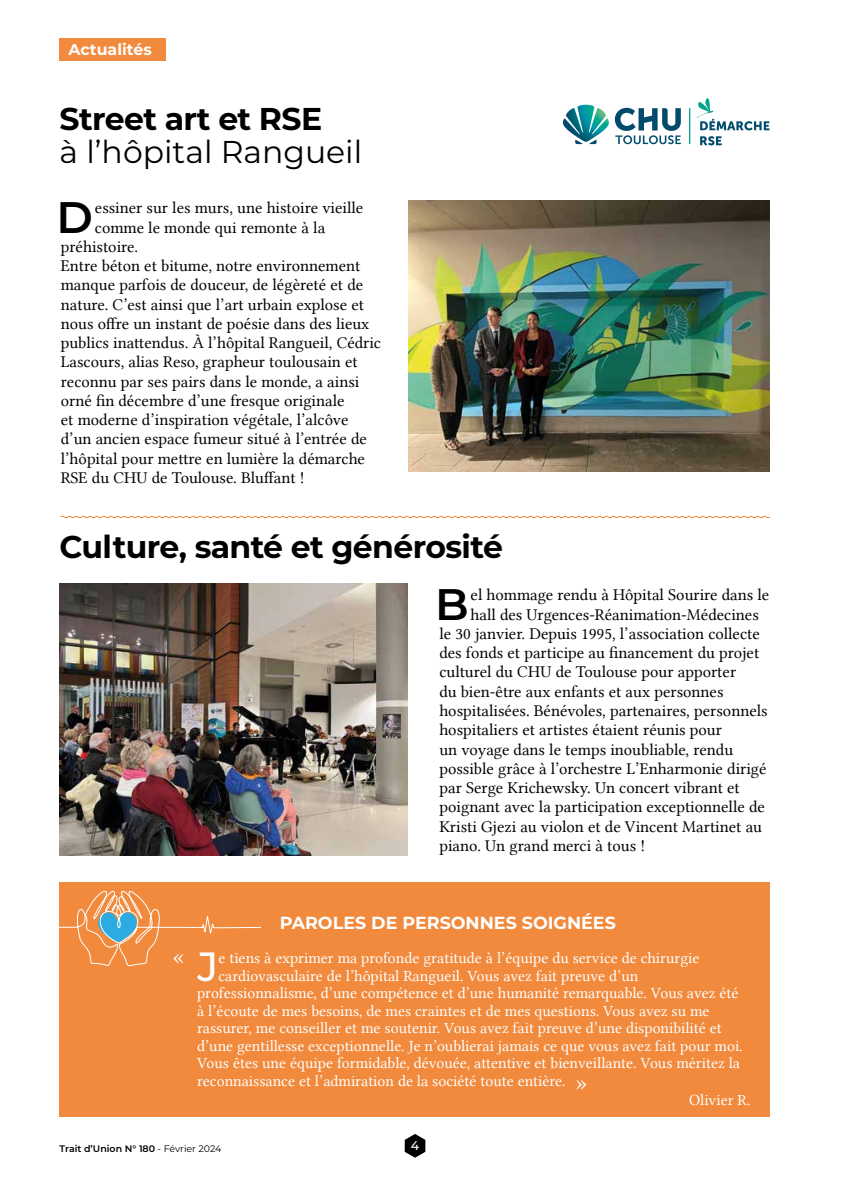
<style>
.page{position:relative;width:844px;height:1191px;background:#fff}
.page>*{position:absolute;margin:0;border:0;box-sizing:border-box;transform-origin:0 0}
.t1{font:600 44.1px "Montserrat";color:#000}
.t2{font:500 40.77px "Montserrat";color:#fff}
.t3{font:700 31.5px "Montserrat";letter-spacing:-.02em;color:#000}
.t4{font:31.5px "Montserrat";color:#000}
.t5{font:24.5px "Lin Libertine";color:#fff}
.t6{font:700 17.5px "Montserrat";color:#fff}
.t7{font:16.62px "Lin Libertine";color:#000}
.t8{font:15.75px "Lin Libertine";color:#fff}
.t9{font:700 15.75px "Montserrat";color:#fff}
.t10{font:500 12.6px "Montserrat";color:#fff}
.t11{font:600 9.45px "Montserrat";color:#000}
.s1{font-weight:400}
</style>
<div class="page">
<svg style="left:404px;top:1134px;width:21px;height:23px"></svg>
<div style="left:59px;top:882px;width:710px;height:234px;background:#f18a3d"></div>
<svg style="left:59px;top:890px;width:201px;height:77px"></svg>
<img style="left:409px;top:201px;width:360px;height:270px">
<img style="left:60px;top:584px;width:347px;height:271px">
<div style="left:60px;top:38px;width:106px;height:22px;background:#f18a3d"></div>
<hr style="left:688px;top:108px;width:2px;height:36px;background:#00a590">
<svg style="left:700px;top:136px;width:21px;height:9px"></svg>
<svg style="left:614px;top:108px;width:66px;height:36px"></svg>
<svg style="left:563px;top:105px;width:45px;height:39px"></svg>
<svg style="left:696px;top:98px;width:73px;height:32px"></svg>
<svg style="left:60px;top:515px;width:710px;height:3px"></svg>
<p class="t9" style="left:68px;top:38px;width:85px">Actualités</p>
<h3 class="t3" style="left:60px;top:96px;width:264px">Street art et RSE</h3>
<h3 class="t4" style="left:60px;top:130px;width:304px">à l’hôpital Rangueil</h3>
<h1 class="t1" style="left:57px;top:186px;width:38px">D</h1>
<p class="t7" style="left:95px;top:198px;width:270px">essiner sur les murs, une histoire vieille</p>
<p class="t7" style="left:95px;top:218px;width:232px">comme le monde qui remonte à la</p>
<p class="t7" style="left:61px;top:237px;width:79px">préhistoire.</p>
<p class="t7" style="left:61px;top:256px;width:301px">Entre béton et bitume, notre environnement</p>
<p class="t7" style="left:61px;top:275px;width:304px">manque parfois de douceur, de légèreté et de</p>
<p class="t7" style="left:61px;top:295px;width:304px">nature. C’est ainsi que l’art urbain explose et</p>
<p class="t7" style="left:61px;top:314px;width:310px">nous offre un instant de poésie dans des lieux</p>
<p class="t7" style="left:61px;top:333px;width:321px">publics inattendus. À l’hôpital Rangueil, Cédric</p>
<p class="t7" style="left:61px;top:352px;width:298px">Lascours, alias Reso, grapheur toulousain et</p>
<p class="t7" style="left:61px;top:372px;width:300px">reconnu par ses pairs dans le monde, a ainsi</p>
<p class="t7" style="left:61px;top:391px;width:285px">orné fin décembre d’une fresque originale</p>
<p class="t7" style="left:61px;top:410px;width:289px">et moderne d’inspiration végétale, l’alcôve</p>
<p class="t7" style="left:61px;top:429px;width:307px">d’un ancien espace fumeur situé à l’entrée de</p>
<p class="t7" style="left:61px;top:449px;width:306px">l’hôpital pour mettre en lumière la démarche</p>
<p class="t7" style="left:61px;top:468px;width:245px">RSE du CHU de Toulouse. Bluffant !</p>
<h3 class="t3" style="left:60px;top:524px;width:444px">Culture, santé et générosité</h3>
<h1 class="t1" style="left:435px;top:573px;width:35px">B</h1>
<p class="t7" style="left:470px;top:585px;width:300px">el hommage rendu à Hôpital Sourire dans le</p>
<p class="t7" style="left:470px;top:605px;width:290px">hall des Urgences-Réanimation-Médecines</p>
<p class="t7" style="left:439px;top:624px;width:322px">le 30 janvier. Depuis 1995, l’association collecte</p>
<p class="t7" style="left:439px;top:643px;width:321px">des fonds et participe au financement du projet</p>
<p class="t7" style="left:439px;top:662px;width:298px">culturel du CHU de Toulouse pour apporter</p>
<p class="t7" style="left:439px;top:682px;width:285px">du bien-être aux enfants et aux personnes</p>
<p class="t7" style="left:439px;top:701px;width:330px">hospitalisées. Bénévoles, partenaires, personnels</p>
<p class="t7" style="left:439px;top:720px;width:284px">hospitaliers et artistes étaient réunis pour</p>
<p class="t7" style="left:439px;top:739px;width:295px">un voyage dans le temps inoubliable, rendu</p>
<p class="t7" style="left:439px;top:759px;width:328px">possible grâce à l’orchestre L’Enharmonie dirigé</p>
<p class="t7" style="left:439px;top:778px;width:302px">par Serge Krichewsky. Un concert vibrant et</p>
<p class="t7" style="left:439px;top:797px;width:327px">poignant avec la participation exceptionnelle de</p>
<p class="t7" style="left:439px;top:816px;width:324px">Kristi Gjezi au violon et de Vincent Martinet au</p>
<p class="t7" style="left:439px;top:836px;width:207px">piano. Un grand merci à tous !</p>
<h3 class="t5" style="left:172px;top:941px;width:15px">«</h3>
<p class="t6" style="left:279px;top:910px;width:337px">PAROLES DE PERSONNES SOIGNÉES</p>
<h2 class="t2" style="left:197px;top:937px;width:22px">J</h2>
<p class="t8" style="left:218px;top:949px;width:482px">e tiens à exprimer ma profonde gratitude à l’équipe du service de chirurgie</p>
<p class="t8" style="left:218px;top:966px;width:421px">cardiovasculaire de l’hôpital Rangueil. Vous avez fait preuve d’un</p>
<p class="t8" style="left:197px;top:984px;width:542px">professionnalisme, d’une compétence et d’une humanité remarquable. Vous avez été</p>
<p class="t8" style="left:197px;top:1001px;width:514px">à l’écoute de mes besoins, de mes craintes et de mes questions. Vous avez su me</p>
<p class="t8" style="left:197px;top:1019px;width:526px">rassurer, me conseiller et me soutenir. Vous avez fait preuve d’une disponibilité et</p>
<p class="t8" style="left:197px;top:1036px;width:547px">d’une gentillesse exceptionnelle. Je n’oublierai jamais ce que vous avez fait pour moi.</p>
<p class="t8" style="left:197px;top:1054px;width:544px">Vous êtes une équipe formidable, dévouée, attentive et bienveillante. Vous méritez la</p>
<p class="t8" style="left:197px;top:1071px;width:370px">reconnaissance et l’admiration de la société toute entière.</p>
<p class="t8" style="left:689px;top:1090px;width:63px">Olivier R.</p>
<h3 class="t5" style="left:574px;top:1068px;width:15px">»</h3>
<p class="t11" style="left:60px;top:1141px;width:163px">Trait d’Union N° 180 <span class="s1">- Février 2024</span></p>
<p class="t10" style="left:410px;top:1136px;width:10px">4</p>
</div>
